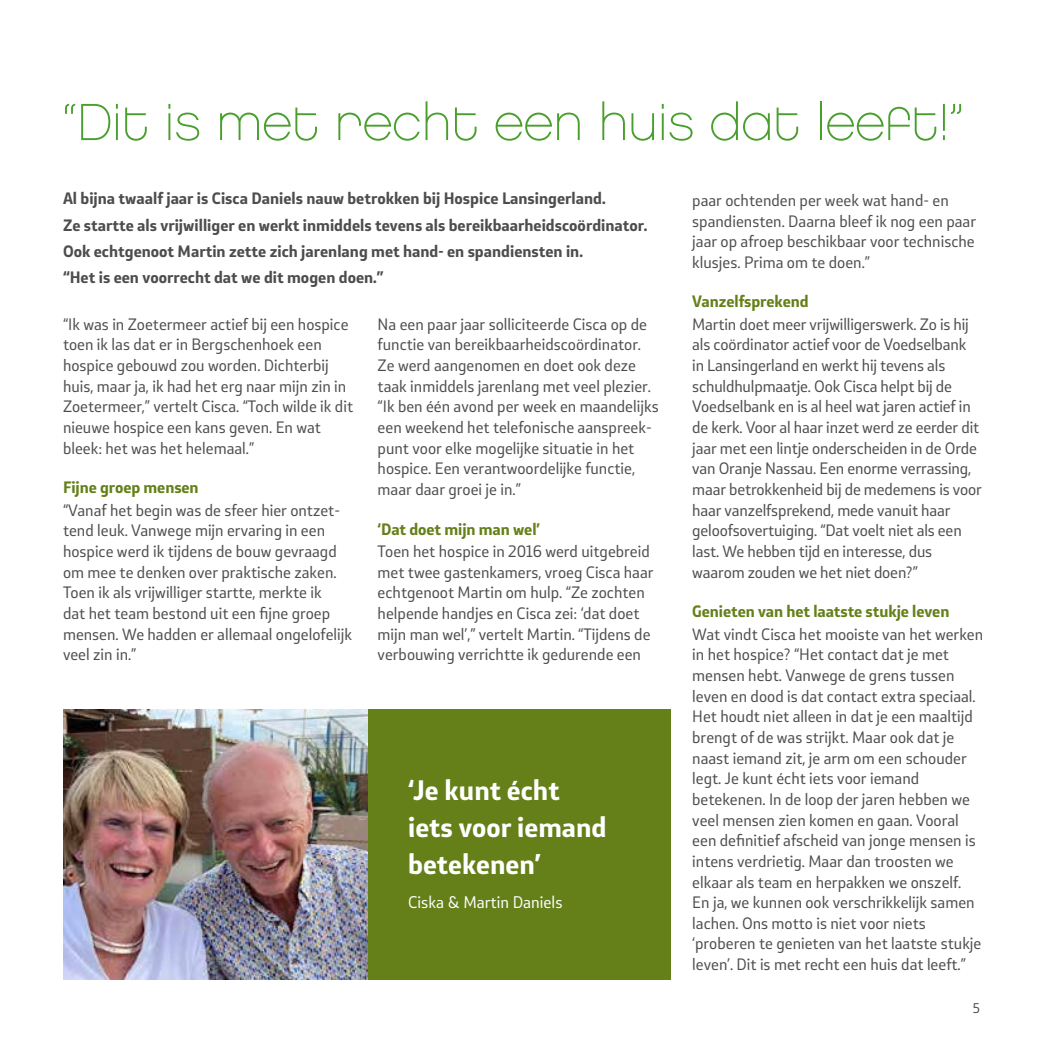
<style>
.page{position:relative;width:1042px;height:1042px;background:#fff}
.page>*{position:absolute;margin:0;border:0;box-sizing:border-box;transform-origin:0 0}
.t1{font:52.15px "Chalet Paris Nineteen Eighty";color:#499f2d}
.t2{font:700 26.25px/36.8px "Stobi Sans";color:#fff}
.t3{font:15.75px "Stobi Sans";color:#fff}
.t4{font:15.4px/20.7px "Stobi Sans";color:#4d4d4c}
.t5{font:700 15.4px/26.2px "Stobi Sans";color:#4d4d4c}
.t6{font:700 15.4px "Stobi Sans";letter-spacing:-.005em;color:#658019}
.t7{font:13.12px "Stobi Sans";color:#4d4d4c}
</style>
<div class="page">
<img style="left:63px;top:709px;width:304px;height:271px">
<div style="left:368px;top:709px;width:303px;height:271px;background:#658019"></div>
<h1 class="t1" style="left:63px;top:92px;width:901px">“Dit is met recht een huis dat leeft!”</h1>
<p class="t5" style="left:63px;top:185px;width:586px">Al bijna twaalf jaar is Cisca Daniels nauw betrokken bij Hospice Lansingerland.<br>Ze startte als vrijwilliger en werkt inmiddels tevens als bereikbaarheidscoördinator.<br>Ook echtgenoot Martin zette zich jarenlang met hand- en spandiensten in.<br>“Het is een voorrecht dat we dit mogen doen.”</p>
<p class="t4" style="left:63px;top:313px;width:291px">“Ik was in Zoetermeer actief bij een hospice toen ik las dat er in Bergschenhoek een hospice gebouwd zou worden. Dichterbij huis, maar ja, ik had het erg naar mijn zin in Zoetermeer,” vertelt Cisca. “Toch wilde ik dit nieuwe hospice een kans geven. En wat bleek: het was het helemaal.”</p>
<p class="t6" style="left:63px;top:477px;width:137px">Fijne groep mensen</p>
<p class="t4" style="left:63px;top:499px;width:291px">“Vanaf het begin was de sfeer hier ontzet&shy;tend leuk. Vanwege mijn ervaring in een hospice werd ik tijdens de bouw gevraagd om mee te denken over praktische zaken.<br>Toen ik als vrijwilliger startte, merkte ik<br>dat het team bestond uit een fijne groep mensen. We hadden er allemaal ongelofelijk veel zin in.”</p>
<p class="t4" style="left:378px;top:313px;width:282px">Na een paar jaar solliciteerde Cisca op de functie van bereikbaarheidscoördinator.<br>Ze werd aangenomen en doet ook deze taak inmiddels jarenlang met veel plezier. “Ik ben één avond per week en maandelijks een weekend het telefonische aanspreek&shy;punt voor elke mogelijke situatie in het hospice. Een verantwoordelijke functie, maar daar groei je in.”</p>
<p class="t6" style="left:378px;top:518px;width:164px">‘Dat doet mijn man wel’</p>
<p class="t4" style="left:378px;top:540px;width:277px">Toen het hospice in 2016 werd uitgebreid met twee gastenkamers, vroeg Cisca haar echtgenoot Martin om hulp. “Ze zochten helpende handjes en Cisca zei: ‘dat doet mijn man wel’,” vertelt Martin. “Tijdens de verbouwing verrichtte ik gedurende een</p>
<h2 class="t2" style="left:408px;top:771px;width:200px">‘Je kunt écht iets voor iemand betekenen’</h2>
<p class="t3" style="left:408px;top:891px;width:156px">Ciska &amp; Martin Daniels</p>
<p class="t4" style="left:692px;top:189px;width:285px">paar ochtenden per week wat hand- en spandiensten. Daarna bleef ik nog een paar jaar op afroep beschikbaar voor technische klusjes. Prima om te doen.”</p>
<p class="t6" style="left:692px;top:291px;width:118px">Vanzelfsprekend</p>
<p class="t4" style="left:692px;top:313px;width:291px">Martin doet meer vrijwilligerswerk. Zo is hij als coördinator actief voor de Voedselbank in Lansingerland en werkt hij tevens als schuldhulpmaatje. Ook Cisca helpt bij de Voedselbank en is al heel wat jaren actief in de kerk. Voor al haar inzet werd ze eerder dit jaar met een lintje onderscheiden in de Orde van Oranje Nassau. Een enorme verrassing, maar betrokkenheid bij de medemens is voor haar vanzelfsprekend, mede vanuit haar geloofsovertuiging. “Dat voelt niet als een last. We hebben tijd en interesse, dus waarom zouden we het niet doen?”</p>
<p class="t6" style="left:692px;top:601px;width:259px">Genieten van het laatste stukje leven</p>
<p class="t4" style="left:692px;top:623px;width:292px">Wat vindt Cisca het mooiste van het werken in het hospice? “Het contact dat je met mensen hebt. Vanwege de grens tussen leven en dood is dat contact extra speciaal.<br>Het houdt niet alleen in dat je een maaltijd brengt of de was strijkt. Maar ook dat je naast iemand zit, je arm om een schouder legt. Je kunt écht iets voor iemand betekenen. In de loop der jaren hebben we veel mensen zien komen en gaan. Vooral een definitief afscheid van jonge mensen is intens verdrietig. Maar dan troosten we elkaar als team en herpakken we onszelf.<br>En ja, we kunnen ook verschrikkelijk samen lachen. Ons motto is niet voor niets ‘proberen te genieten van het laatste stukje leven’. Dit is met recht een huis dat leeft.”</p>
<p class="t7" style="left:973px;top:999px;width:9px">5</p>
</div>
